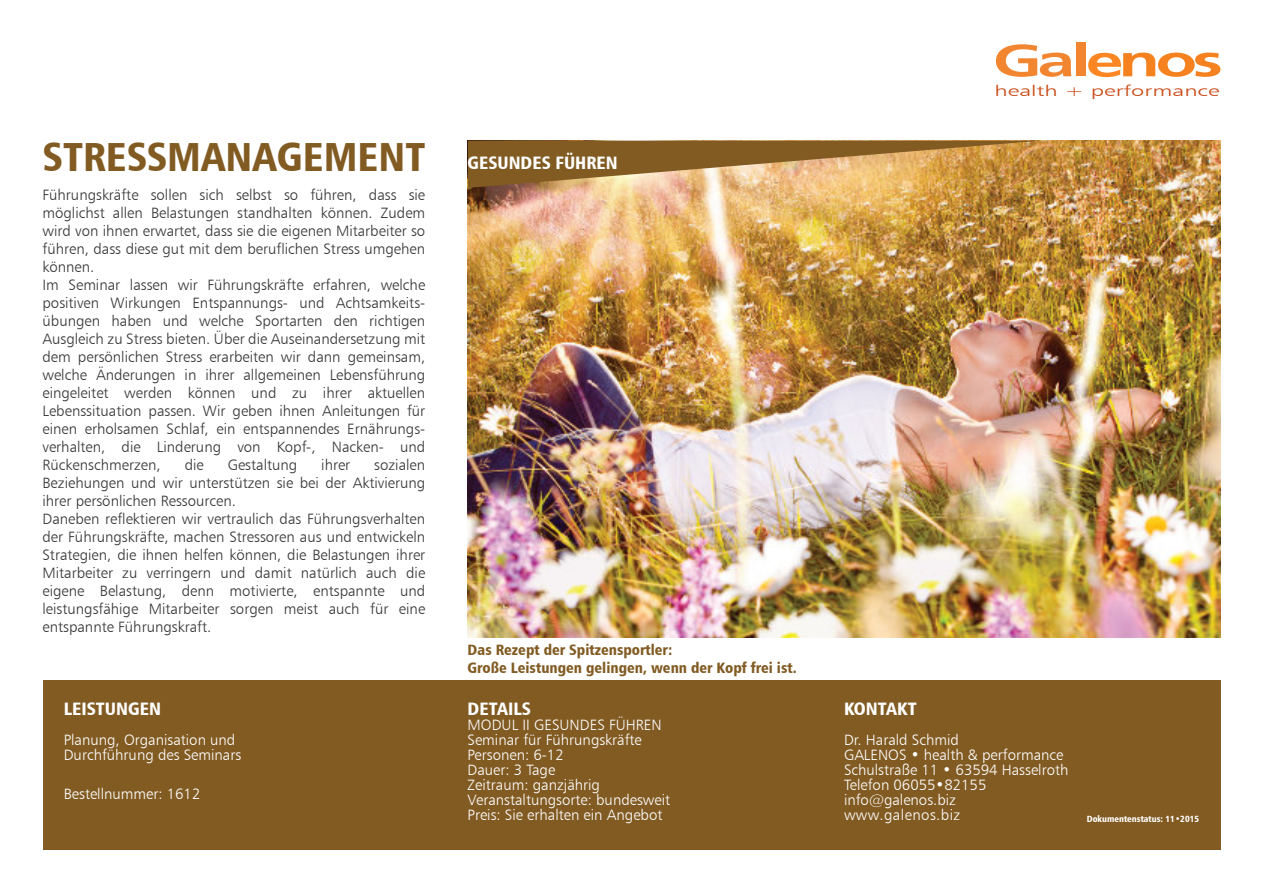
<style>
.page{position:relative;width:1263px;height:893px;background:#fff}
.page>*{position:absolute;margin:0;border:0;box-sizing:border-box;transform-origin:0 0}
.t1{font:40.65px "Humanist 777 BT Black Condensed B";color:#825b23}
.t2{font:18px "Humanist 777 BT Black Condensed B";color:#fff}
.t3{font:15px/18px "Humanist 777 BT Light B";color:#353535}
.t4{font:15px/15px "Humanist 777 BT Light B";color:#fff}
.t5{font:15px/18.1px "Humanist 777 BT Black Condensed B";color:#825b23}
.t6{font:15px "Humanist 777 BT Light B";color:#c94b16;scale:1.59 1}
.t7{font:9px "Humanist 777 BT Black Condensed B";color:#fff}
</style>
<div class="page">
<div style="left:43px;top:680px;width:1177px;height:170px;background:#825b23"></div>
<svg style="left:996px;top:44px;width:75px;height:33px"></svg>
<div style="left:1076px;top:43px;width:9px;height:33px;background:#f28530"></div>
<svg style="left:1088px;top:53px;width:132px;height:24px"></svg>
<img style="left:468px;top:141px;width:752px;height:497px">
<img style="left:468px;top:141px;width:573px;height:47px">
<h1 class="t1" style="left:43px;top:140px;width:384px">STRESSMANAGEMENT</h1>
<p class="t3" style="left:43px;top:187px;width:384px">Führungskräfte sollen sich selbst so führen, dass sie möglichst allen Belastungen standhalten können. Zudem wird von ihnen erwartet, dass sie die eigenen Mitarbeiter so führen, dass diese gut mit dem beruflichen Stress umgehen können.<br>Im Seminar lassen wir Führungskräfte erfahren, welche positiven Wirkungen Entspannungs- und Achtsamkeits&shy;übungen haben und welche Sportarten den richtigen Ausgleich zu Stress bieten. Über die Auseinandersetzung mit dem persönlichen Stress erarbeiten wir dann gemeinsam, welche Änderungen in ihrer allgemeinen Lebensführung eingeleitet werden können und zu ihrer aktuellen Lebenssituation passen. Wir geben ihnen Anleitungen für einen erholsamen Schlaf, ein entspannendes Ernährungs&shy;verhalten, die Linderung von Kopf-, Nacken- und Rückenschmerzen,</p>
<p class="t3" style="left:43px;top:457px;width:384px;text-indent:332px">sozialen Beziehungen und wir unterstützen sie bei der Aktivierung ihrer persönlichen Ressourcen.<br>Daneben reflektieren wir vertraulich das Führungsverhalten der Führungskräfte, machen Stressoren aus und entwickeln Strategien, die ihnen helfen können, die Belastungen ihrer Mitarbeiter zu verringern und damit natürlich auch die eigene Belastung, denn motivierte, entspannte und leistungsfähige Mitarbeiter sorgen meist auch für eine entspannte Führungskraft.</p>
<p class="t3" style="left:185px;top:457px;width:21px">die</p>
<p class="t3" style="left:228px;top:457px;width:71px">Gestaltung</p>
<p class="t3" style="left:321px;top:457px;width:31px">ihrer</p>
<p class="t2" style="left:64px;top:701px;width:99px">LEISTUNGEN</p>
<p class="t4" style="left:64px;top:734px;width:179px">Planung, Organisation und<br>Durchführung des Seminars</p>
<p class="t4" style="left:64px;top:788px;width:138px">Bestellnummer: 1612</p>
<p class="t2" style="left:468px;top:155px;width:152px">GESUNDES FÜHREN</p>
<p class="t5" style="left:468px;top:642px;width:331px">Das Rezept der Spitzensportler:<br>Große Leistungen gelingen, wenn der Kopf frei ist.</p>
<p class="t2" style="left:468px;top:701px;width:65px">DETAILS</p>
<p class="t4" style="left:468px;top:719px;width:204px">MODUL II GESUNDES FÜHREN<br>Seminar für Führungskräfte<br>Personen: 6-12<br>Dauer: 3 Tage<br>Zeitraum: ganzjährig<br>Veranstaltungsorte: bundesweit<br>Preis: Sie erhalten ein Angebot</p>
<p class="t6" style="left:994px;top:85px;width:143px">health + performance</p>
<p class="t2" style="left:844px;top:701px;width:74px">KONTAKT</p>
<p class="t4" style="left:844px;top:734px;width:226px">Dr. Harald Schmid<br>GALENOS • health &amp; performance<br>Schulstraße 11 • 63594 Hasselroth<br>Telefon 06055•82155 info@galenos.biz www.galenos.biz</p>
<p class="t7" style="left:1087px;top:815px;width:114px">Dokumentenstatus: 11•2015</p>
</div>
